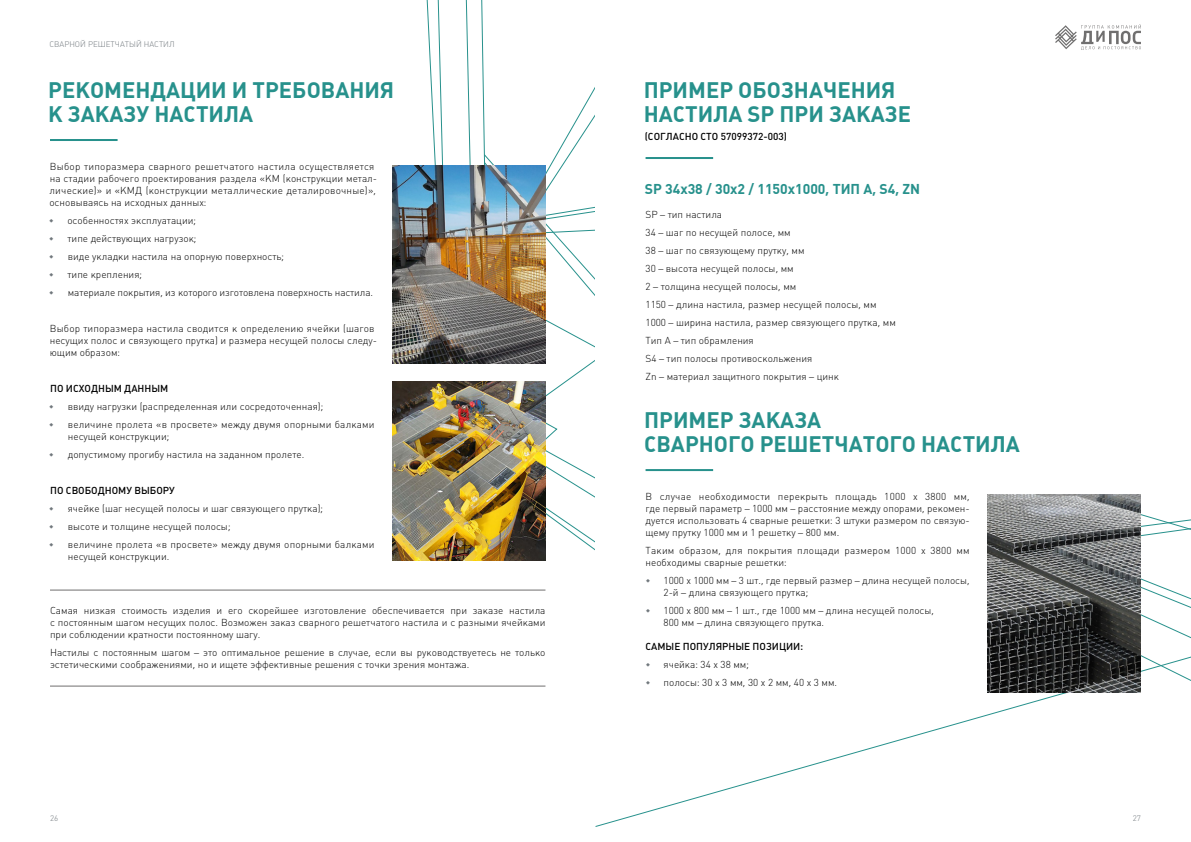
<style>
.page{position:relative;width:1191px;height:842px;background:#fff}
.page>*{position:absolute;margin:0;border:0;box-sizing:border-box;transform-origin:0 0}
.t1{font:700 22px/24px "Plumb";color:#27918c}
.t2{font:700 14px "Plumb";color:#27918c}
.t3{font:300 10px/18px "Plumb";color:#000}
.t4{font:300 10px/12px "Plumb";letter-spacing:.02em;color:#000}
.t5{font:500 10px "Plumb";color:#000}
.t6{font:300 8px "Plumb";color:#70777c}
</style>
<div class="page">
<hr style="left:50px;top:139px;width:68px;height:2px;background:#27918c">
<hr style="left:645px;top:157px;width:68px;height:2px;background:#27918c">
<hr style="left:645px;top:469px;width:68px;height:2px;background:#27918c">
<svg style="left:465px;top:0;width:6px;height:165px"></svg>
<svg style="left:426px;top:0;width:17px;height:165px"></svg>
<hr style="left:50px;top:590px;width:495px;height:1px;background:#706f6f">
<hr style="left:50px;top:686px;width:495px;height:1px;background:#706f6f">
<svg style="left:520px;top:419px;width:75px;height:142px"></svg>
<svg style="left:480px;top:0;width:115px;height:413px"></svg>
<img style="left:392px;top:381px;width:153px;height:179px">
<img style="left:392px;top:165px;width:153px;height:198px">
<svg style="left:595px;top:713px;width:401px;height:114px"></svg>
<svg style="left:987px;top:514px;width:204px;height:199px"></svg>
<img style="left:987px;top:494px;width:154px;height:198px">
<svg style="left:1055px;top:24px;width:86px;height:26px"></svg>
<div style="left:595px;top:0;width:30px;height:802px;background:#fff"></div>
<p class="t6" style="left:49px;top:40px;width:127px">СВАРНОЙ РЕШЕТЧАТЫЙ НАСТИЛ</p>
<h1 class="t1" style="left:48px;top:78px;width:347px">РЕКОМЕНДАЦИИ И ТРЕБОВАНИЯ<br>К ЗАКАЗУ НАСТИЛА</h1>
<h1 class="t1" style="left:644px;top:78px;width:269px">ПРИМЕР ОБОЗНАЧЕНИЯ<br>НАСТИЛА SP ПРИ ЗАКАЗЕ</h1>
<p class="t4" style="left:49px;top:161px;width:329px">Выбор типоразмера сварного решетчатого настила осуществляется на стадии рабочего проектирования раздела «КМ (конструкции метал&shy;лические)» и «КМД (конструкции металлические деталировочные)», основываясь на исходных данных:</p>
<p class="t3" style="left:67px;top:212px;width:307px">особенностях эксплуатации;<br>типе действующих нагрузок;<br>виде укладки настила на опорную поверхность;<br>типе крепления;<br>материале покрытия, из которого изготовлена поверхность настила.</p>
<p class="t3" style="left:50px;top:323px;width:329px;line-height:12px">Выбор типоразмера настила сводится к определению ячейки (шагов несущих полос и связующего прутка) и размера несущей полосы следу&shy;ющим образом:</p>
<p class="t5" style="left:50px;top:383px;width:120px">ПО ИСХОДНЫМ ДАННЫМ</p>
<p class="t3" style="left:68px;top:398px;width:308px">ввиду нагрузки (распределенная или сосредоточенная);<br>величине пролета «в просвете» между двумя опорными балками</p>
<p class="t3" style="left:68px;top:428px;width:238px">несущей конструкции;<br>допустимому прогибу настила на заданном пролете.</p>
<p class="t5" style="left:50px;top:485px;width:126px">ПО СВОБОДНОМУ ВЫБОРУ</p>
<p class="t3" style="left:68px;top:500px;width:308px">ячейке (шаг несущей полосы и шаг связующего прутка);<br>высоте и толщине несущей полосы;<br>величине пролета «в просвете» между двумя опорными балками</p>
<p class="t3" style="left:68px;top:548px;width:103px">несущей конструкции.</p>
<p class="t3" style="left:50px;top:605px;width:497px;line-height:12px;text-align:justify">Самая низкая стоимость изделия и его скорейшее изготовление обеспечивается при заказе настила с постоянным шагом несущих полос. Возможен заказ сварного решетчатого настила и с разными ячейками при соблюдении кратности постоянному шагу.</p>
<p class="t3" style="left:50px;top:647px;width:497px;line-height:12px">Настилы с постоянным шагом – это оптимальное решение в случае, если вы руководствуетесь не только эстетическими соображениями, но и ищете эффективные решения с точки зрения монтажа.</p>
<p class="t5" style="left:645px;top:131px;width:143px">(СОГЛАСНО СТО 57099372-003)</p>
<h2 class="t2" style="left:645px;top:181px;width:277px">SP 34х38 / 30х2 / 1150х1000, ТИП А, S4, ZN</h2>
<p class="t3" style="left:645px;top:206px;width:252px">SP – тип настила<br>34 – шаг по несущей полосе, мм<br>38 – шаг по связующему прутку, мм<br>30 – высота несущей полосы, мм<br>2 – толщина несущей полосы, мм<br>1150 – длина настила, размер несущей полосы, мм<br>1000 – ширина настила, размер связующего прутка, мм<br>Тип А – тип обрамления<br>S4 – тип полосы противоскольжения<br>Zn – материал защитного покрытия – цинк</p>
<h1 class="t1" style="left:644px;top:408px;width:377px">ПРИМЕР ЗАКАЗА<br>СВАРНОГО РЕШЕТЧАТОГО НАСТИЛА</h1>
<p class="t3" style="left:645px;top:491px;width:326px;line-height:12px;text-align:justify">В случае необходимости перекрыть площадь 1000 х 3800 мм, где первый параметр – 1000 мм – расстояние между опорами, рекомен&shy;дуется использовать 4 сварные решетки: 3 штуки размером по связую&shy;щему прутку 1000 мм и 1 решетку – 800 мм.</p>
<p class="t4" style="left:645px;top:545px;width:326px">Таким образом, для покрытия площади размером 1000 х 3800 мм необходимы сварные решетки:</p>
<p class="t3" style="left:663px;top:575px;width:308px;line-height:12px">1000 х 1000 мм – 3 шт., где первый размер – длина несущей полосы,<br>2-й – длина связующего прутка;</p>
<p class="t3" style="left:663px;top:605px;width:272px;line-height:12px">1000 х 800 мм – 1 шт., где 1000 мм – длина несущей полосы,<br>800 мм – длина связующего прутка.</p>
<p class="t5" style="left:645px;top:641px;width:159px">САМЫЕ ПОПУЛЯРНЫЕ ПОЗИЦИИ:</p>
<p class="t3" style="left:663px;top:656px;width:175px">ячейка: 34 х 38 мм;<br>полосы: 30 х 3 мм, 30 х 2 мм, 40 х 3 мм.</p>
<p class="t6" style="left:50px;top:814px;width:10px">26</p>
<p class="t6" style="left:1132px;top:814px;width:10px">27</p>
</div>
